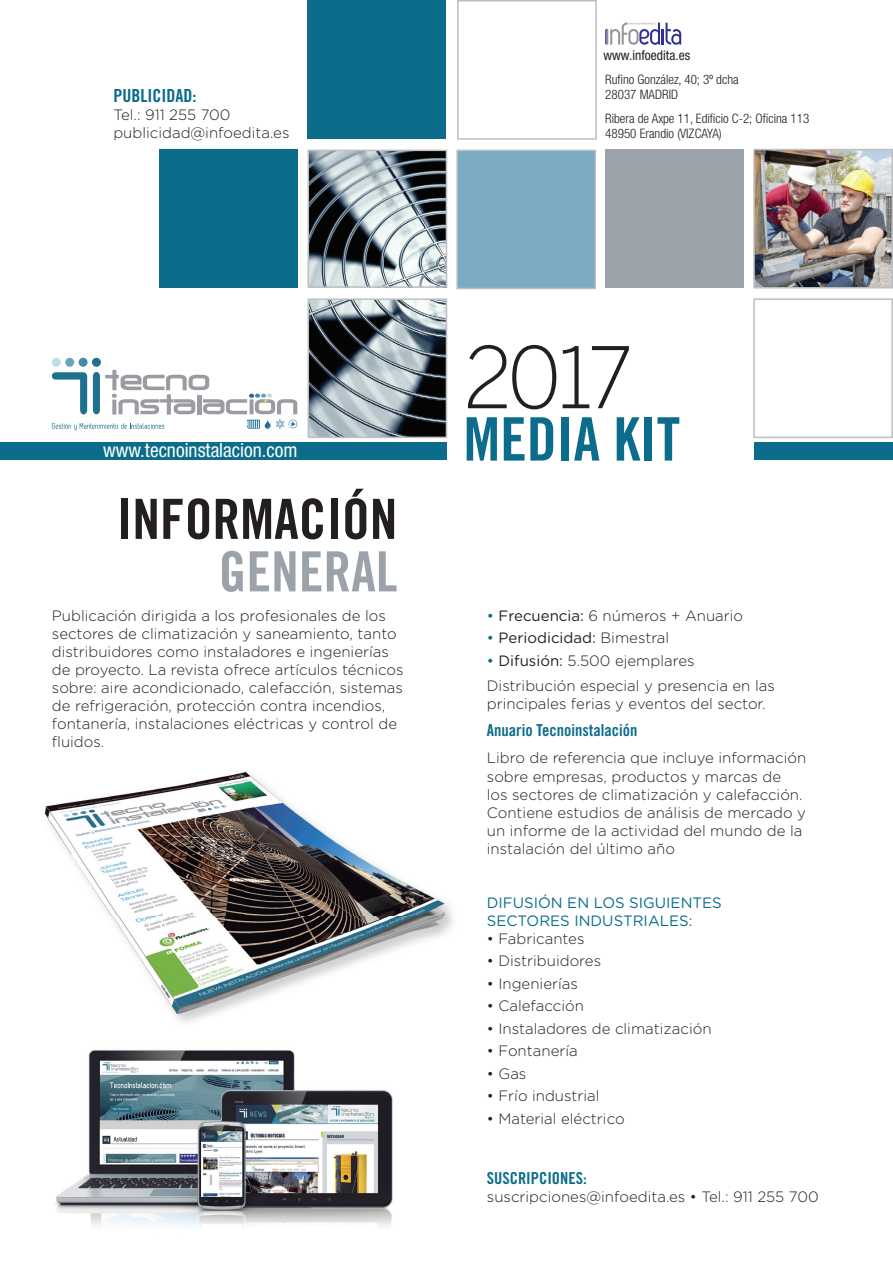
<style>
.page{position:relative;width:893px;height:1263px;background:#fff}
.page>*{position:absolute;margin:0;border:0;box-sizing:border-box;transform-origin:0 0}
.t1{font:300 84px "Benton Sans";color:#231f20}
.t2{font:60px "Trade Gothic Bold Cond Twenty";color:#0b6d8b}
.t3{font:55.5px "Trade Gothic Bold Cond Twenty";color:#231f20}
.t4{font:55.5px "Trade Gothic Bold Cond Twenty";color:#9ba2a9}
.t5{font:condensed 19.5px "Helvetica Neue LT Std";color:#fff}
.t6{font:18px "Trade Gothic Bold Cond Twenty";color:#0b6d8b}
.t7{font:16.5px "Trade Gothic Bold Cond Twenty";color:#0b6d8b}
.t8{font:300 15px/18px "Gotham Rounded";color:#231f20}
.t9{font:15px/18px "Gotham Rounded";color:#0b6d8b}
.t10{font:15px "Gotham Rounded";color:#231f20}
.t11{font:condensed 13.5px "Helvetica Neue LT Std";color:#231f20}
.t12{font:300 condensed 13.05px/15.6px "Helvetica Neue LT Std";color:#231f20}
.s1{font-weight:400;color:#0b6d8b}
.s2{font-weight:400}
.s3{color:#0b6d8b}
.s4{font-weight:300}
</style>
<div class="page">
<div style="left:308px;top:0;width:138px;height:138px;background:#0b6d8b"></div>
<div style="left:456px;top:150px;width:140px;height:139px;background:#7babc2;border:2px solid #bebfc2"></div>
<div style="left:605px;top:150px;width:138px;height:138px;background:#9ba2a9"></div>
<div style="left:159px;top:150px;width:139px;height:138px;background:#0b6d8b"></div>
<img style="left:311px;top:153px;width:133px;height:132px">
<div style="left:308px;top:150px;width:139px;height:138px;border:2px solid #bebfc2"></div>
<img style="left:311px;top:301px;width:133px;height:134px">
<div style="left:308px;top:298px;width:139px;height:140px;border:2px solid #bebfc2"></div>
<img style="left:756px;top:152px;width:134px;height:134px">
<div style="left:753px;top:149px;width:140px;height:140px;border:2px solid #bebfc2"></div>
<div style="left:457px;top:0;width:140px;height:140px;border:2px solid #bebfc2"></div>
<div style="left:753px;top:298px;width:140px;height:140px;border:2px solid #bebfc2"></div>
<div style="left:0;top:442px;width:893px;height:17px;background:#0b6d8b"></div>
<div style="left:447px;top:438px;width:306px;height:42px;background:#fff"></div>
<svg style="left:605px;top:22px;width:76px;height:23px"></svg>
<div style="left:92px;top:358px;width:9px;height:9px;background:#1d708e;border-radius:50%"></div>
<div style="left:79px;top:358px;width:9px;height:9px;background:#408da5;border-radius:50%"></div>
<div style="left:65px;top:358px;width:9px;height:9px;background:#66a6b9;border-radius:50%"></div>
<div style="left:52px;top:358px;width:9px;height:9px;background:#c1dde6;border-radius:50%"></div>
<svg style="left:52px;top:369px;width:246px;height:61px"></svg>
<img style="left:45px;top:771px;width:400px;height:243px">
<img style="left:55px;top:1050px;width:338px;height:177px">
<p class="t6" style="left:113px;top:85px;width:84px">PUBLICIDAD:</p>
<p class="t8" style="left:113px;top:105px;width:178px">Tel.: 911 255 700 publicidad@infoedita.es</p>
<p class="t11" style="left:603px;top:47px;width:88px">www.infoedita.es</p>
<p class="t12" style="left:605px;top:71px;width:135px">Rufino González, 40; 3º dcha<br>28037 MADRID</p>
<p class="t12" style="left:605px;top:110px;width:206px">Ribera de Axpe 11, Edificio C-2; Oficina 113<br>48950 Erandio (VIZCAYA)</p>
<h1 class="t1" style="left:463px;top:328px;width:171px">2017</h1>
<h2 class="t2" style="left:463px;top:403px;width:218px">MEDIA KIT</h2>
<h3 class="t5" style="left:103px;top:439px;width:196px">www.tecnoinstalacion.com</h3>
<h3 class="t3" style="left:117px;top:485px;width:282px">INFORMACIÓN</h3>
<h3 class="t4" style="left:219px;top:538px;width:180px">GENERAL</h3>
<p class="t8" style="left:52px;top:606px;width:353px">Publicación dirigida a los profesionales de los sectores de climatización y saneamiento, tanto distribuidores como instaladores e ingenierías de proyecto. La revista ofrece artículos técnicos sobre: aire acondicionado, calefacción, sistemas de refrigeración, protección contra incendios, fontanería, instalaciones eléctricas y control de fluidos.</p>
<p class="t8" style="left:487px;top:606px;width:258px"><span class="s1">•</span> <span class="s2">Frecuencia:</span> 6 números + Anuario</p>
<p class="t10" style="left:487px;top:628px;width:184px"><span class="s3">•</span> Periodicidad: <span class="s4">Bimestral</span></p>
<p class="t8" style="left:487px;top:647px;width:289px;line-height:25.5px"><span class="s1">•</span> <span class="s2">Difusión:</span> 5.500 ejemplares<br>Distribución especial y presencia en las</p>
<p class="t8" style="left:487px;top:694px;width:280px">principales ferias y eventos del sector.</p>
<p class="t7" style="left:487px;top:720px;width:152px">Anuario Tecnoinstalación</p>
<p class="t8" style="left:487px;top:748px;width:321px">Libro de referencia que incluye información sobre empresas, productos y marcas de<br>los sectores de climatización y calefacción.<br>Contiene estudios de análisis de mercado y un informe de la actividad del mundo de la instalación del último año</p>
<p class="t9" style="left:487px;top:892px;width:236px">DIFUSIÓN EN LOS SIGUIENTES<br>SECTORES INDUSTRIALES:</p>
<p class="t8" style="left:487px;top:928px;width:99px">• Fabricantes</p>
<p class="t8" style="left:487px;top:951px;width:116px">• Distribuidores</p>
<p class="t8" style="left:487px;top:973px;width:93px">• Ingenierías</p>
<p class="t8" style="left:487px;top:996px;width:98px">• Calefacción</p>
<p class="t8" style="left:487px;top:1018px;width:226px">• Instaladores de climatización</p>
<p class="t8" style="left:487px;top:1041px;width:92px">• Fontanería</p>
<p class="t8" style="left:487px;top:1063px;width:41px">• Gas</p>
<p class="t8" style="left:487px;top:1086px;width:114px">• Frío industrial</p>
<p class="t8" style="left:487px;top:1108px;width:139px">• Material eléctrico</p>
<p class="t7" style="left:487px;top:1168px;width:101px">SUSCRIPCIONES:</p>
<p class="t8" style="left:487px;top:1187px;width:333px">suscripciones@infoedita.es • Tel.: 911 255 700</p>
</div>
